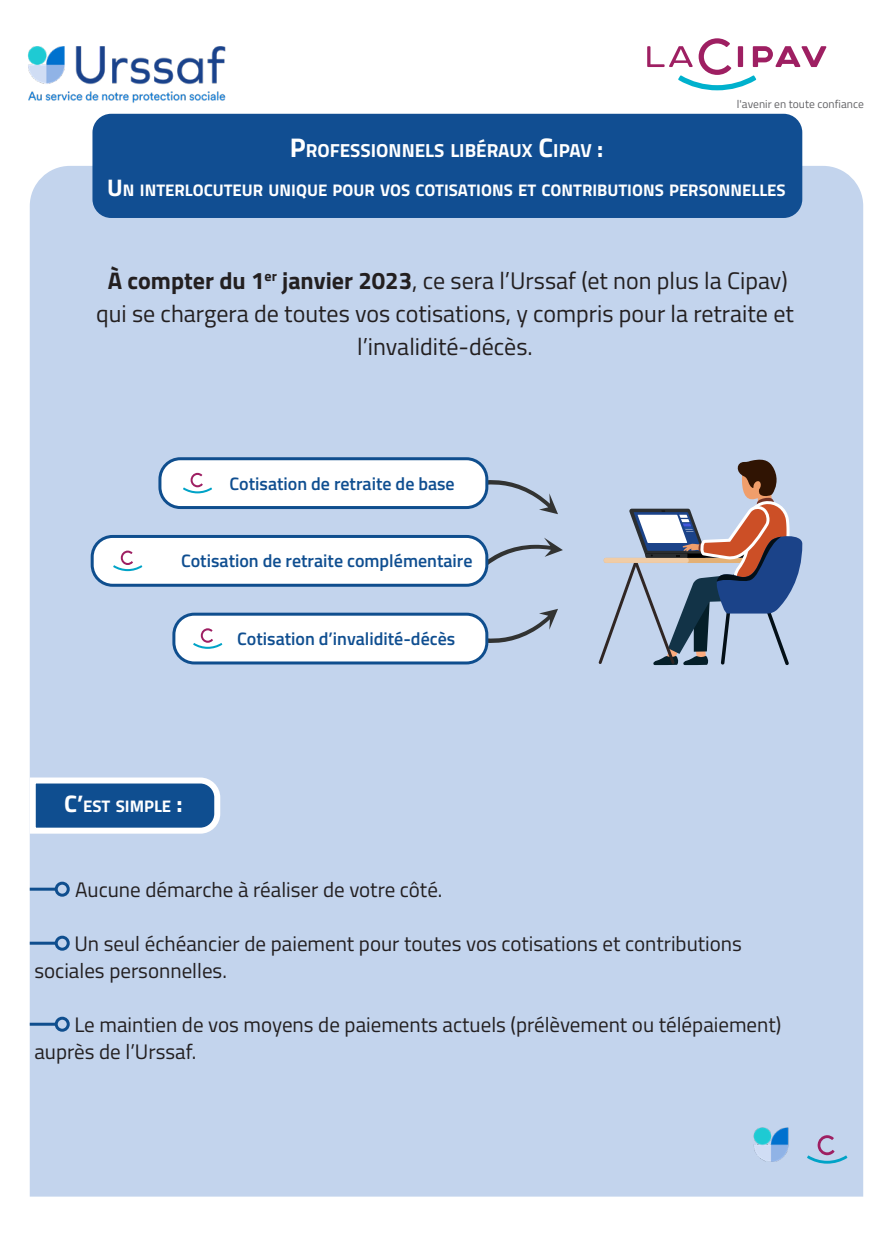
<style>
.page{position:relative;width:893px;height:1259px;background:#fff}
.page>*{position:absolute;margin:0;border:0;box-sizing:border-box;transform-origin:0 0}
.t1{font:24px/33px "Titillium Web";color:#231f20;text-align:center}
.t2{font:21px "Titillium Web";color:#231f20}
.t3{font:700 18.9px "Titillium Web";color:#fff}
.t4{font:600 18px "Titillium Web";color:#0f4e90}
.t5{font:700 16.8px "Titillium Web";color:#fff}
.t6{font:11.4px "Titillium Web";color:#636366}
.s1{font-size:27px}
.s2{font-size:24px}
.s3{font-weight:700}
</style>
<div class="page">
<div style="left:30px;top:166px;width:833px;height:1030px;background:#c3d4ed"></div>
<div style="left:92px;top:114px;width:710px;height:104px;background:#114e92;border-radius:19px"></div>
<svg style="left:598px;top:459px;width:204px;height:206px;background:#9ea6ba"></svg>
<svg style="left:483px;top:479px;width:75px;height:35px;background:#acbbd0"></svg>
<svg style="left:483px;top:609px;width:75px;height:35px;background:#acbbd0"></svg>
<svg style="left:482px;top:537px;width:81px;height:30px;background:#aab9ce"></svg>
<div style="left:160px;top:459px;width:327px;height:48px;background:#fff;border-radius:20px"></div>
<div style="left:158px;top:457px;width:330px;height:52px;border:3px solid #0f4e8e;border-radius:20px"></div>
<svg style="left:183px;top:473px;width:29px;height:20px"></svg>
<div style="left:92px;top:536px;width:395px;height:49px;background:#fff;border-radius:20px"></div>
<div style="left:91px;top:535px;width:397px;height:52px;border:3px solid #0f4e8e;border-radius:20px"></div>
<svg style="left:113px;top:550px;width:29px;height:21px"></svg>
<div style="left:174px;top:614px;width:313px;height:49px;background:#fff;border-radius:20px"></div>
<div style="left:172px;top:612px;width:316px;height:52px;border:3px solid #0f4e8e;border-radius:20px"></div>
<svg style="left:193px;top:628px;width:29px;height:21px"></svg>
<svg style="left:29px;top:774px;width:194px;height:62px"></svg>
<hr style="left:30px;top:887px;width:26px;height:3px;background:#0f4e8e">
<div style="left:55px;top:881px;width:15px;height:15px;border:3px solid #0f4e8e;border-radius:50%"></div>
<hr style="left:30px;top:941px;width:26px;height:3px;background:#0f4e8e">
<div style="left:55px;top:935px;width:15px;height:15px;border:3px solid #0f4e8e;border-radius:50%"></div>
<hr style="left:30px;top:1022px;width:26px;height:3px;background:#0f4e8e">
<div style="left:55px;top:1016px;width:15px;height:15px;border:3px solid #0f4e8e;border-radius:50%"></div>
<svg style="left:807px;top:1135px;width:40px;height:28px"></svg>
<img style="left:749px;top:1121px;width:43px;height:42px">
<img style="left:28px;top:46px;width:198px;height:57px">
<svg style="left:647px;top:38px;width:179px;height:52px"></svg>
<p class="t6" style="left:737px;top:96px;width:128px">l'avenir en toute confiance</p>
<p class="t3" style="left:290px;top:136px;width:315px"><span class="s1">P</span>ROFESSIONNELS LIBÉRAUX <span class="s1">C</span>IPAV <span class="s2">:</span></p>
<p class="t5" style="left:107px;top:177px;width:680px"><span class="s2">U</span> N INTERLOCUTEUR UNIQUE POUR VOS COTISATIONS ET CONTRIBUTIONS PERSONNELLES</p>
<p class="t1" style="left:108px;top:263px;width:681px"><span class="s3">À compter du 1</span><sup>er</sup> <span class="s3">janvier 2023</span>, ce sera l’Urssaf (et non plus la Cipav)</p>
<p class="t1" style="left:96px;top:296px;width:699px">qui se chargera de toutes vos cotisations, y compris pour la retraite et l’invalidité-décès.</p>
<p class="t4" style="left:230px;top:470px;width:227px">Cotisation de retraite de base</p>
<p class="t4" style="left:181px;top:547px;width:293px">Cotisation de retraite complémentaire</p>
<p class="t4" style="left:237px;top:625px;width:219px">Cotisation d’invalidité-décès</p>
<p class="t5" style="left:64px;top:793px;width:120px"><span class="s2">C’</span>EST SIMPLE <span class="s2">:</span></p>
<p class="t2" style="left:75px;top:874px;width:369px">Aucune démarche à réaliser de votre côté.</p>
<p class="t2" style="left:74px;top:928px;width:669px">Un seul échéancier de paiement pour toutes vos cotisations et contributions</p>
<p class="t2" style="left:34px;top:955px;width:194px">sociales personnelles.</p>
<p class="t2" style="left:74px;top:1009px;width:708px">Le maintien de vos moyens de paiements actuels (prélèvement ou télépaiement)</p>
<p class="t2" style="left:34px;top:1036px;width:163px">auprès de l’Urssaf.</p>
</div>
